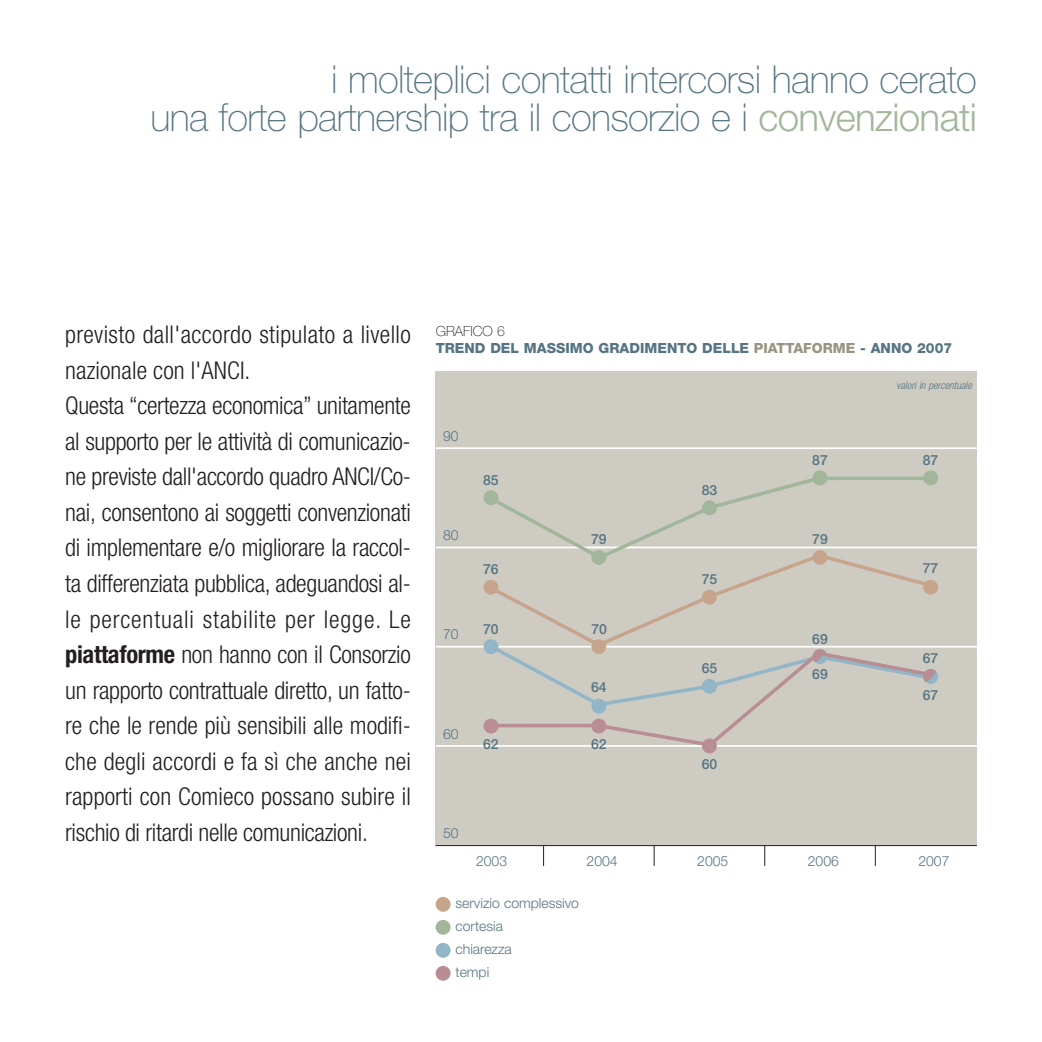
<style>
.page{position:relative;width:1042px;height:1042px;background:#fff}
.page>*{position:absolute;margin:0;border:0;box-sizing:border-box;transform-origin:0 0}
.t1{font:100 38.5px/38.5px "Helvetica Neue";letter-spacing:-.015em;color:#557482;text-align:right}
.t2{font:300 condensed 24.5px/35.5px "Helvetica Neue";letter-spacing:-.015em;color:#231f20}
.t3{font:300 14px/22.9px "Helvetica Neue";color:#557482}
.t4{font:800 14px/17.5px "Helvetica Neue";color:#557482}
.t5{font:500 14px "Helvetica Neue";color:#557482}
.t6{font:italic 300 condensed 10.5px "Helvetica Neue";color:#557482}
.s1{font-weight:300;color:#a1b69a}
.s2{font-weight:700}
.s3{font-weight:100;color:#231f20}
.s4{color:#979482}
</style>
<div class="page">
<div style="left:436px;top:371px;width:541px;height:474px;background:#cdcbc2"></div>
<hr style="left:436px;top:845px;width:541px;height:1px;background:#231f20">
<svg style="left:875px;top:846px;width:1px;height:20px"></svg>
<svg style="left:764px;top:845px;width:1px;height:21px"></svg>
<svg style="left:654px;top:845px;width:1px;height:21px"></svg>
<svg style="left:543px;top:846px;width:1px;height:20px"></svg>
<hr style="left:436px;top:745px;width:541px;height:2px;background:#fff">
<hr style="left:436px;top:646px;width:541px;height:1px;background:#fff">
<hr style="left:436px;top:546px;width:541px;height:2px;background:#fff">
<hr style="left:436px;top:447px;width:541px;height:2px;background:#fff">
<svg style="left:483px;top:490px;width:15px;height:15px"></svg>
<div style="left:812px;top:470px;width:15px;height:15px;background:#a1b69a;border-radius:50%"></div>
<div style="left:923px;top:470px;width:15px;height:15px;background:#a1b69a;border-radius:50%"></div>
<svg style="left:923px;top:669px;width:15px;height:15px"></svg>
<svg style="left:483px;top:718px;width:15px;height:15px"></svg>
<div style="left:702px;top:738px;width:15px;height:15px;background:#b88d94;border-radius:50%"></div>
<svg style="left:486px;top:649px;width:443px;height:99px"></svg>
<svg style="left:485px;top:475px;width:448px;height:77px"></svg>
<svg style="left:483px;top:552px;width:454px;height:97px"></svg>
<div style="left:436px;top:920px;width:14px;height:15px;background:#a1b69a;border-radius:50%"></div>
<div style="left:436px;top:943px;width:14px;height:15px;background:#92b5c7;border-radius:50%"></div>
<div style="left:436px;top:897px;width:14px;height:15px;background:#c6a58c;border-radius:50%"></div>
<div style="left:436px;top:966px;width:14px;height:15px;background:#b88d94;border-radius:50%"></div>
<h1 class="t1" style="left:150px;top:63px;width:828px">i molteplici contatti intercorsi hanno cerato<br>una forte partnership tra il consorzio e i <span class="s1">convenzionati</span></h1>
<p class="t2" style="left:65px;top:319px;width:347px">previsto dall'accordo stipulato a livello nazionale con l'ANCI.<br>Questa “certezza economica” unitamente al supporto per le attività di comunicazio&shy;ne previste dall'accordo quadro ANCI/Co&shy;nai, consentono ai soggetti convenzionati di implementare e/o migliorare la raccol&shy;ta differenziata pubblica, adeguandosi al&shy;le percentuali stabilite per legge. Le <span class="s2">piattaforme</span> non hanno con il Consorzio un rapporto contrattuale diretto, un fatto&shy;re che le rende più sensibili alle modifi&shy;che degli accordi e fa sì che anche nei rapporti con Comieco possano subire il rischio di ritardi nelle comunicazioni.</p>
<p class="t4" style="left:436px;top:323px;width:518px"><span class="s3">GRAFICO 6<br></span>TREND DEL MASSIMO GRADIMENTO DELLE <span class="s4">PIATTAFORME</span> - ANNO 2007</p>
<p class="t6" style="left:896px;top:381px;width:79px">valori in percentuale</p>
<p class="t3" style="left:443px;top:426px;width:17px">90</p>
<p class="t5" style="left:812px;top:455px;width:17px">87</p>
<p class="t5" style="left:923px;top:455px;width:17px">87</p>
<p class="t5" style="left:483px;top:475px;width:17px">85</p>
<p class="t5" style="left:701px;top:485px;width:17px">83</p>
<p class="t3" style="left:443px;top:525px;width:17px">80</p>
<p class="t5" style="left:812px;top:534px;width:17px">79</p>
<p class="t5" style="left:591px;top:534px;width:17px">79</p>
<p class="t5" style="left:923px;top:563px;width:17px">77</p>
<p class="t5" style="left:483px;top:564px;width:17px">76</p>
<p class="t5" style="left:701px;top:574px;width:17px">75</p>
<p class="t5" style="left:483px;top:624px;width:17px">70</p>
<p class="t5" style="left:591px;top:624px;width:17px">70</p>
<p class="t3" style="left:443px;top:624px;width:17px">70</p>
<p class="t5" style="left:812px;top:633px;width:17px">69</p>
<p class="t5" style="left:923px;top:653px;width:17px">67</p>
<p class="t5" style="left:701px;top:663px;width:17px">65</p>
<p class="t5" style="left:812px;top:668px;width:17px">69</p>
<p class="t5" style="left:591px;top:682px;width:17px">64</p>
<p class="t5" style="left:923px;top:690px;width:17px">67</p>
<p class="t3" style="left:443px;top:723px;width:17px">60</p>
<p class="t5" style="left:483px;top:739px;width:17px">62</p>
<p class="t5" style="left:591px;top:739px;width:17px">62</p>
<p class="t5" style="left:701px;top:759px;width:17px">60</p>
<p class="t3" style="left:443px;top:822px;width:17px">50</p>
<p class="t3" style="left:476px;top:851px;width:33px">2003</p>
<p class="t3" style="left:586px;top:851px;width:33px">2004</p>
<p class="t3" style="left:697px;top:851px;width:33px">2005</p>
<p class="t3" style="left:808px;top:851px;width:33px">2006</p>
<p class="t3" style="left:918px;top:851px;width:33px">2007</p>
<p class="t3" style="left:455px;top:893px;width:125px">servizio complessivo</p>
<p class="t3" style="left:455px;top:916px;width:58px">cortesia chiarezza</p>
<p class="t3" style="left:455px;top:962px;width:35px">tempi</p>
</div>
